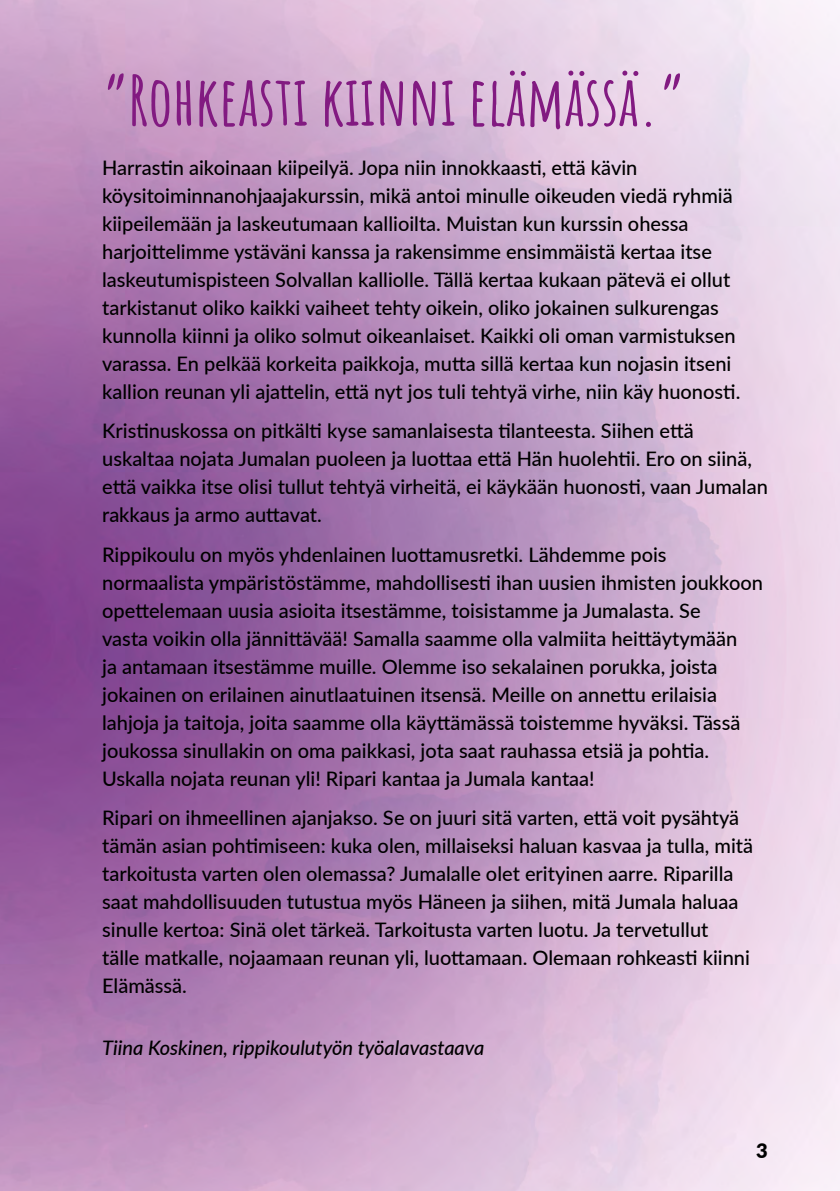
<style>
.page{position:relative;width:840px;height:1191px;background:#fff}
.page>*{position:absolute;margin:0;border:0;box-sizing:border-box;transform-origin:0 0}
.Otsikko_H1{font:700 68px "Amatic SC";color:#821a81}
.leipis_paakirjoitus_P{font:500 20px/28px "Lato";color:#000}
.leipis_paakirjoitus_P-2{font:italic 500 20px "Lato";color:#000}
.t1{font:900 20px "Lato";color:#000}
</style>
<div class="page">
<img style="left:0;top:0;width:839px;height:1191px">
<h1 class="Otsikko_H1" style="left:102px;top:48px;width:584px">”Rohkeasti kiinni elämässä.”</h1>
<p class="leipis_paakirjoitus_P" style="left:102px;top:153px;width:639px">Harrastin aikoinaan kiipeilyä. Jopa niin innokkaasti, että kävin köysitoiminnanohjaajakurssin, mikä antoi minulle oikeuden viedä ryhmiä kiipeilemään ja laskeutumaan kallioilta. Muistan kun kurssin ohessa harjoittelimme ystäväni kanssa ja rakensimme ensimmäistä kertaa itse laskeutumispisteen Solvallan kalliolle. Tällä kertaa kukaan pätevä ei ollut tarkistanut oliko kaikki vaiheet tehty oikein, oliko jokainen sulkurengas kunnolla kiinni ja oliko solmut oikeanlaiset. Kaikki oli oman varmistuksen varassa. En pelkää korkeita paikkoja, mutta sillä kertaa kun nojasin itseni kallion reunan yli ajattelin, että nyt jos tuli tehtyä virhe, niin käy huonosti.</p>
<p class="leipis_paakirjoitus_P" style="left:102px;top:416px;width:666px">Kristinuskossa on pitkälti kyse samanlaisesta tilanteesta. Siihen että uskaltaa nojata Jumalan puoleen ja luottaa että Hän huolehtii. Ero on siinä, että vaikka itse olisi tullut tehtyä virheitä, ei käykään huonosti, vaan Jumalan rakkaus ja armo auttavat.</p>
<p class="leipis_paakirjoitus_P" style="left:102px;top:539px;width:662px">Rippikoulu on myös yhdenlainen luottamusretki. Lähdemme pois normaalista ympäristöstämme, mahdollisesti ihan uusien ihmisten joukkoon opettelemaan uusia asioita itsestämme, toisistamme ja Jumalasta. Se<br>vasta voikin olla jännittävää! Samalla saamme olla valmiita heittäytymään<br>ja antamaan itsestämme muille. Olemme iso sekalainen porukka, joista jokainen on erilainen ainutlaatuinen itsensä. Meille on annettu erilaisia lahjoja ja taitoja, joita saamme olla käyttämässä toistemme hyväksi. Tässä joukossa sinullakin on oma paikkasi, jota saat rauhassa etsiä ja pohtia.<br>Uskalla nojata reunan yli! Ripari kantaa ja Jumala kantaa!</p>
<p class="leipis_paakirjoitus_P" style="left:102px;top:803px;width:652px">Ripari on ihmeellinen ajanjakso. Se on juuri sitä varten, että voit pysähtyä tämän asian pohtimiseen: kuka olen, millaiseksi haluan kasvaa ja tulla, mitä tarkoitusta varten olen olemassa? Jumalalle olet erityinen aarre. Riparilla saat mahdollisuuden tutustua myös Häneen ja siihen, mitä Jumala haluaa sinulle kertoa: Sinä olet tärkeä. Tarkoitusta varten luotu. Ja tervetullut<br>tälle matkalle, nojaamaan reunan yli, luottamaan. Olemaan rohkeasti kiinni Elämässä.</p>
<p class="leipis_paakirjoitus_P-2" style="left:102px;top:1033px;width:383px">Tiina Koskinen, rippikoulutyön työalavastaava</p>
<p class="t1" style="left:755px;top:1135px;width:13px">3</p>
</div>
